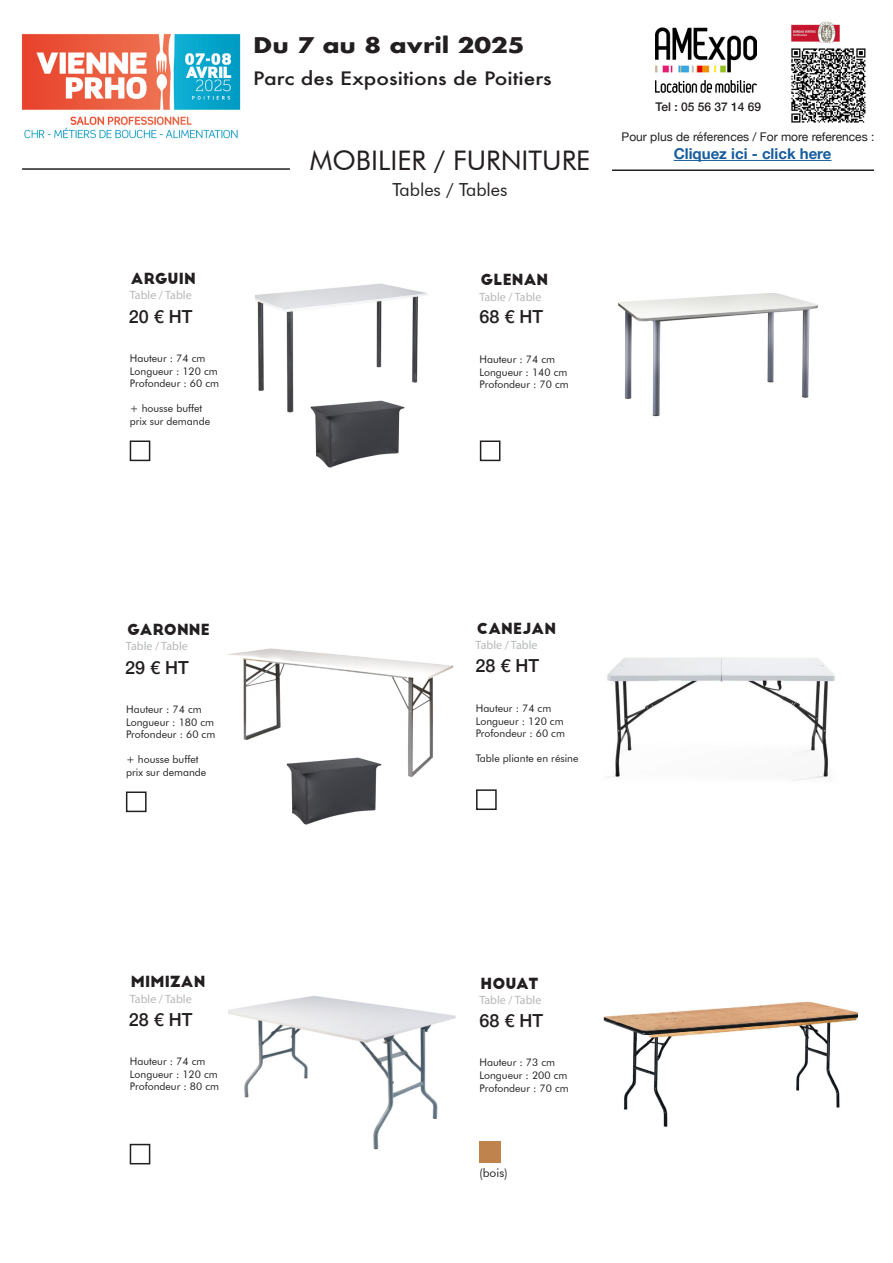
<style>
.page{position:relative;width:893px;height:1263px;background:#fff}
.page>*{position:absolute;margin:0;border:0;box-sizing:border-box;transform-origin:0 0}
.t1{font:27px "Futura BT";color:#231f20}
.t2{font:700 21px "Futura";color:#231f20;scale:1.17 1}
.t3{font:500 18px "Helvetica Neue";color:#231f20}
.t4{font:500 18px "Futura";color:#231f20;scale:1.17 1}
.t5{font:18px "Futura BT";color:#231f20}
.t6{font:15px "Big John";letter-spacing:.01em;color:#231f20}
.t7{font:700 15px "Helvetica Neue";color:#175d9e}
.t8{font:12px "Myriad Pro";color:#b6b8b9}
.t9{font:12px "Helvetica Neue";color:#231f20}
.t10{font:500 12px "Helvetica Neue";color:#231f20}
.t11{font:12px "Futura BT";color:#231f20}
.t12{font:10.5px "Futura BT";color:#231f20}
.s1{font-style:inherit}
</style>
<div class="page">
<div style="left:480px;top:440px;width:20px;height:21px;border:2px solid #231f20"></div>
<img style="left:255px;top:283px;width:173px;height:130px">
<img style="left:304px;top:397px;width:108px;height:71px">
<img style="left:618px;top:293px;width:200px;height:124px">
<div style="left:130px;top:440px;width:20px;height:21px;border:2px solid #231f20"></div>
<hr style="left:22px;top:168px;width:268px;height:2px;background:#231f20">
<hr style="left:612px;top:169px;width:262px;height:2px;background:#231f20">
<img style="left:656px;top:27px;width:100px;height:65px">
<img style="left:792px;top:21px;width:48px;height:22px">
<img style="left:791px;top:48px;width:75px;height:75px">
<hr style="left:674px;top:160px;width:157px;height:1px;background:#175d9e">
<div style="left:476px;top:789px;width:21px;height:21px;border:2px solid #231f20"></div>
<img style="left:227px;top:648px;width:227px;height:130px">
<img style="left:281px;top:753px;width:107px;height:72px">
<img style="left:607px;top:657px;width:228px;height:124px">
<div style="left:126px;top:791px;width:21px;height:21px;border:2px solid #231f20"></div>
<img style="left:229px;top:996px;width:227px;height:154px">
<img style="left:603px;top:1001px;width:254px;height:126px">
<div style="left:130px;top:1144px;width:20px;height:20px;border:2px solid #231f20"></div>
<div style="left:479px;top:1141px;width:22px;height:21px;background:#bf844e"></div>
<img style="left:21px;top:33px;width:220px;height:106px">
<p class="t2" style="left:253px;top:30px;width:233px">Du 7 au 8 avril 2025</p>
<p class="t4" style="left:253px;top:66px;width:257px">Parc des Expositions de Poitiers</p>
<p class="t10" style="left:656px;top:97px;width:107px">Tel : 05 56 37 14 69</p>
<p class="t1" style="left:310px;top:144px;width:282px">MOBILIER / <span class="s1">FURNITURE</span></p>
<p class="t5" style="left:392px;top:179px;width:117px">Tables / Tables</p>
<p class="t9" style="left:622px;top:128px;width:254px">Pour plus de réferences / For more references :</p>
<p class="t7" style="left:674px;top:142px;width:159px">Cliquez ici - click here</p>
<p class="t6" style="left:131px;top:272px;width:66px">ARGUIN</p>
<p class="t6" style="left:481px;top:273px;width:69px">GLENAN</p>
<p class="t8" style="left:130px;top:288px;width:64px">Table / Table</p>
<p class="t3" style="left:129px;top:302px;width:65px">20 € HT</p>
<p class="t8" style="left:479px;top:289px;width:64px">Table / Table</p>
<p class="t3" style="left:479px;top:302px;width:65px">68 € HT</p>
<p class="t12" style="left:130px;top:352px;width:77px">Hauteur : 74 cm</p>
<p class="t12" style="left:130px;top:364px;width:89px">Longueur : 120 cm</p>
<p class="t12" style="left:130px;top:377px;width:91px">Profondeur : 60 cm</p>
<p class="t12" style="left:130px;top:402px;width:74px">+ housse buffet</p>
<p class="t12" style="left:130px;top:415px;width:82px">prix sur demande</p>
<p class="t12" style="left:480px;top:353px;width:77px">Hauteur : 74 cm</p>
<p class="t12" style="left:480px;top:366px;width:89px">Longueur : 140 cm</p>
<p class="t12" style="left:480px;top:378px;width:91px">Profondeur : 70 cm</p>
<p class="t6" style="left:127px;top:623px;width:84px">GARONNE</p>
<p class="t6" style="left:477px;top:622px;width:81px">CANEJAN</p>
<p class="t8" style="left:126px;top:639px;width:64px">Table / Table</p>
<p class="t3" style="left:125px;top:653px;width:65px">29 € HT</p>
<p class="t8" style="left:476px;top:638px;width:64px">Table / Table</p>
<p class="t3" style="left:476px;top:651px;width:65px">28 € HT</p>
<p class="t12" style="left:126px;top:703px;width:77px">Hauteur : 74 cm</p>
<p class="t12" style="left:126px;top:715px;width:89px">Longueur : 180 cm</p>
<p class="t12" style="left:126px;top:728px;width:91px">Profondeur : 60 cm</p>
<p class="t12" style="left:126px;top:753px;width:74px">+ housse buffet</p>
<p class="t12" style="left:126px;top:766px;width:82px">prix sur demande</p>
<p class="t12" style="left:476px;top:702px;width:77px">Hauteur : 74 cm</p>
<p class="t12" style="left:476px;top:714px;width:89px">Longueur : 120 cm</p>
<p class="t12" style="left:476px;top:727px;width:91px">Profondeur : 60 cm</p>
<p class="t12" style="left:476px;top:752px;width:104px">Table pliante en résine</p>
<p class="t6" style="left:131px;top:975px;width:76px">MIMIZAN</p>
<p class="t6" style="left:481px;top:976px;width:60px">HOUAT</p>
<p class="t8" style="left:130px;top:991px;width:64px">Table / Table</p>
<p class="t3" style="left:129px;top:1005px;width:65px">28 € HT</p>
<p class="t8" style="left:479px;top:992px;width:64px">Table / Table</p>
<p class="t3" style="left:479px;top:1006px;width:65px">68 € HT</p>
<p class="t12" style="left:130px;top:1055px;width:77px">Hauteur : 74 cm</p>
<p class="t12" style="left:130px;top:1068px;width:89px">Longueur : 120 cm</p>
<p class="t12" style="left:130px;top:1080px;width:91px">Profondeur : 80 cm</p>
<p class="t12" style="left:480px;top:1056px;width:77px">Hauteur : 73 cm</p>
<p class="t12" style="left:480px;top:1069px;width:89px">Longueur : 200 cm</p>
<p class="t12" style="left:480px;top:1081px;width:91px">Profondeur : 70 cm</p>
<p class="t11" style="left:479px;top:1165px;width:30px">(bois)</p>
</div>
